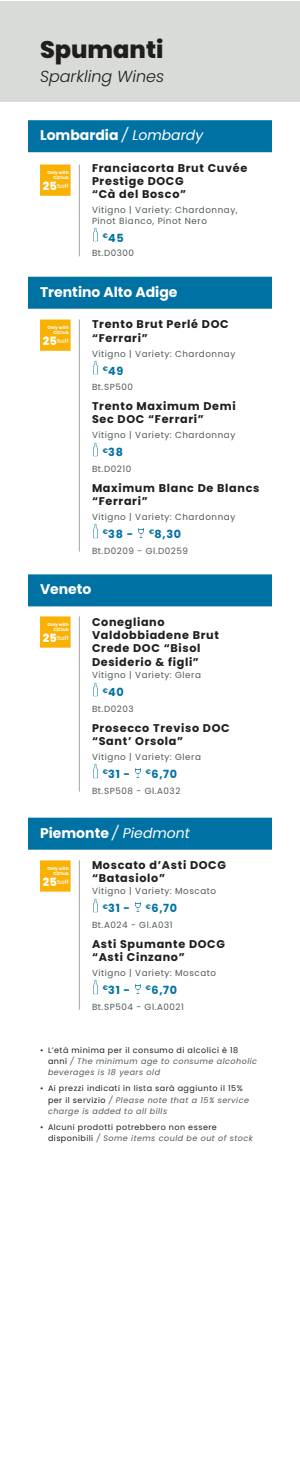
<style>
.page{position:relative;width:300px;height:1472px;background:#fff}
.page>*{position:absolute;margin:0;border:0;box-sizing:border-box;transform-origin:0 0}
.t1{font:800 24px "Poppins";color:#1e1e1c}
.t2{font:italic 300 16px "Poppins";color:#1e1e1c}
.t3{font:700 14px "Poppins";color:#fff}
.t4{font:italic 14px "Poppins";color:#fff}
.t5{font:700 11.2px/13.2px "Poppins";letter-spacing:.06em;color:#1e1e1c}
.t6{font:700 11.2px "Poppins";letter-spacing:.06em;color:#0071a3}
.t7{font:8.8px/11.2px "Poppins";letter-spacing:.06em;color:#505a57}
.t8{font:8px/11.2px "Poppins";letter-spacing:.06em;color:#1e1e1c}
.t9{font:italic 8px/11.2px "Poppins";letter-spacing:.06em;color:#505a57}
.t10{font:500 5.68px "Poppins";color:#fff}
.t11{font:700 4.4px/4.6px "Poppins";color:#fff;text-align:right}
.s1{font-weight:400;font-style:italic}
.s2{font-weight:700;font-style:normal}
.s3{font-style:normal;color:#1e1e1c}
.s4{font-style:italic;color:#505a57}
.s5{font-weight:800;font-size:11.4px}
</style>
<div class="page">
<div style="left:28px;top:120px;width:244px;height:32px;background:#0071a3"></div>
<div style="left:28px;top:277px;width:244px;height:32px;background:#0071a3"></div>
<div style="left:28px;top:574px;width:244px;height:32px;background:#0071a3"></div>
<div style="left:28px;top:817px;width:244px;height:32px;background:#0071a3"></div>
<img style="left:93px;top:227px;width:5px;height:15px">
<img style="left:93px;top:360px;width:5px;height:15px">
<img style="left:93px;top:442px;width:5px;height:14px">
<img style="left:93px;top:523px;width:5px;height:15px">
<svg style="left:138px;top:528px;width:6px;height:10px"></svg>
<img style="left:93px;top:682px;width:5px;height:14px">
<img style="left:93px;top:763px;width:5px;height:15px">
<svg style="left:135px;top:768px;width:6px;height:10px"></svg>
<img style="left:93px;top:898px;width:5px;height:14px">
<svg style="left:135px;top:902px;width:6px;height:10px"></svg>
<img style="left:93px;top:979px;width:5px;height:15px">
<svg style="left:135px;top:984px;width:6px;height:10px"></svg>
<div style="left:0;top:1px;width:300px;height:101px;background:#d9dbd8"></div>
<hr style="left:79px;top:164px;width:1px;height:92px;background:#b1b2b3">
<div style="left:40px;top:164px;width:31px;height:32px;background:#f9b104"></div>
<hr style="left:79px;top:319px;width:1px;height:232px;background:#b1b2b3">
<div style="left:40px;top:319px;width:31px;height:32px;background:#f9b104"></div>
<hr style="left:79px;top:616px;width:1px;height:175px;background:#b1b2b3">
<div style="left:40px;top:616px;width:31px;height:32px;background:#f9b104"></div>
<hr style="left:79px;top:860px;width:1px;height:149px;background:#b1b2b3">
<div style="left:40px;top:860px;width:31px;height:31px;background:#f9b104"></div>
<h1 class="t1" style="left:40px;top:36px;width:125px">Spumanti</h1>
<h2 class="t2" style="left:40px;top:67px;width:126px">Sparkling Wines</h2>
<h3 class="t3" style="left:40px;top:127px;width:165px">Lombardia <span class="s1">/ Lombardy</span></h3>
<p class="t5" style="left:92px;top:161px;width:157px">Franciacorta Brut Cuvée<br>Prestige DOCG<br>“Cà del Bosco”</p>
<p class="t7" style="left:92px;top:204px;width:147px">Vitigno | Variety: Chardonnay,<br>Pinot Bianco, Pinot Nero</p>
<p class="t6" style="left:103px;top:231px;width:23px"><sup>€</sup>45</p>
<p class="t7" style="left:92px;top:247px;width:44px">Bt.D0300</p>
<h3 class="t3" style="left:40px;top:284px;width:139px">Trentino Alto Adige</h3>
<p class="t5" style="left:92px;top:318px;width:138px">Trento Brut Perlé DOC “Ferrari”</p>
<p class="t7" style="left:92px;top:348px;width:145px">Vitigno | Variety: Chardonnay</p>
<p class="t6" style="left:103px;top:364px;width:22px"><sup>€</sup>49</p>
<p class="t7" style="left:92px;top:382px;width:42px">Bt.SP500</p>
<p class="t5" style="left:92px;top:399px;width:145px">Trento Maximum Demi<br>Sec DOC “Ferrari”</p>
<p class="t7" style="left:92px;top:430px;width:145px">Vitigno | Variety: Chardonnay</p>
<p class="t6" style="left:103px;top:446px;width:22px"><sup>€</sup>38</p>
<p class="t7" style="left:92px;top:463px;width:41px">Bt.D0210</p>
<p class="t5" style="left:92px;top:481px;width:169px">Maximum Blanc De Blancs “Ferrari”</p>
<p class="t7" style="left:92px;top:511px;width:145px">Vitigno | Variety: Chardonnay</p>
<p class="t6" style="left:103px;top:527px;width:32px"><sup>€</sup>38 -</p>
<p class="t6" style="left:149px;top:527px;width:34px"><sup>€</sup>8,30</p>
<p class="t7" style="left:92px;top:545px;width:98px">Bt.D0209 - Gl.D0259</p>
<h3 class="t3" style="left:40px;top:581px;width:53px">Veneto</h3>
<p class="t5" style="left:92px;top:615px;width:128px">Conegliano<br>Valdobbiadene Brut<br>Crede DOC “Bisol<br>Desiderio &amp; figli”</p>
<p class="t7" style="left:92px;top:670px;width:110px">Vitigno | Variety: Glera</p>
<p class="t6" style="left:103px;top:686px;width:23px"><sup>€</sup>40</p>
<p class="t7" style="left:92px;top:703px;width:43px">Bt.D0203</p>
<p class="t5" style="left:92px;top:721px;width:139px">Prosecco Treviso DOC “Sant’ Orsola”</p>
<p class="t7" style="left:92px;top:751px;width:110px">Vitigno | Variety: Glera</p>
<p class="t6" style="left:103px;top:767px;width:29px"><sup>€</sup>31 -</p>
<p class="t6" style="left:146px;top:767px;width:33px"><sup>€</sup>6,70</p>
<p class="t7" style="left:92px;top:785px;width:90px">Bt.SP508 - Gl.A032</p>
<h3 class="t4" style="left:40px;top:824px;width:151px"><span class="s2">Piemonte</span> / Piedmont</h3>
<p class="t5" style="left:92px;top:859px;width:136px">Moscato d’Asti DOCG “Batasiolo”</p>
<p class="t7" style="left:92px;top:886px;width:126px">Vitigno | Variety: Moscato</p>
<p class="t6" style="left:103px;top:902px;width:29px"><sup>€</sup>31 -</p>
<p class="t6" style="left:146px;top:902px;width:33px"><sup>€</sup>6,70</p>
<p class="t7" style="left:92px;top:919px;width:82px">Bt.A024 - Gl.A031</p>
<p class="t5" style="left:92px;top:937px;width:135px">Asti Spumante DOCG “Asti Cinzano”</p>
<p class="t7" style="left:92px;top:967px;width:126px">Vitigno | Variety: Moscato</p>
<p class="t6" style="left:103px;top:983px;width:29px"><sup>€</sup>31 -</p>
<p class="t6" style="left:146px;top:983px;width:33px"><sup>€</sup>6,70</p>
<p class="t7" style="left:92px;top:1001px;width:94px">Bt.SP504 - Gl.A0021</p>
<p class="t9" style="left:48px;top:1044px;width:211px;text-indent:-8px"><span class="s3">• L’età minima per il consumo di alcolici è 18 anni</span> / The minimum age to consume alcoholic beverages is 18 years old</p>
<p class="t8" style="left:48px;top:1083px;width:203px;text-indent:-8px">• Ai prezzi indicati in lista sarà aggiunto il 15% per il servizio <span class="s4">/ Please note that a 15% service charge is added to all bills</span></p>
<p class="t8" style="left:48px;top:1121px;width:206px;text-indent:-8px">• Alcuni prodotti potrebbero non essere disponibili <span class="s4">/ Some items could be out of stock</span></p>
<p class="t11" style="left:47px;top:170px;width:23px">Only with<br>C|Club</p>
<p class="t10" style="left:43px;top:183px;width:27px"><span class="s5">25</span>%off</p>
<p class="t11" style="left:47px;top:325px;width:23px">Only with<br>C|Club</p>
<p class="t10" style="left:43px;top:338px;width:27px"><span class="s5">25</span>%off</p>
<p class="t11" style="left:47px;top:622px;width:23px">Only with<br>C|Club</p>
<p class="t10" style="left:43px;top:634px;width:27px"><span class="s5">25</span>%off</p>
<p class="t11" style="left:47px;top:866px;width:23px">Only with<br>C|Club</p>
<p class="t10" style="left:43px;top:878px;width:27px"><span class="s5">25</span>%off</p>
</div>
